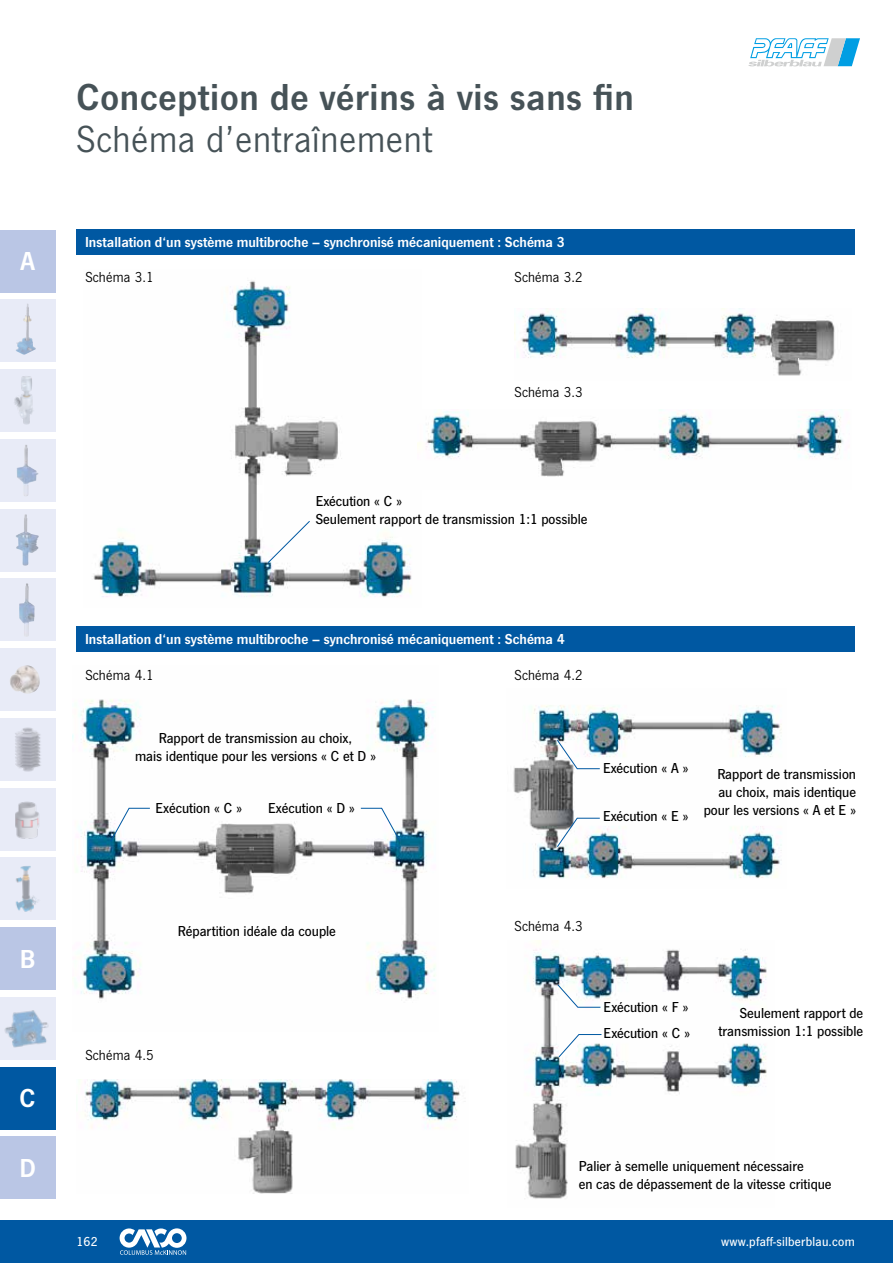
<style>
.page{position:relative;width:893px;height:1263px;background:#fff}
.page>*{position:absolute;margin:0;border:0;box-sizing:border-box;transform-origin:0 0}
.t1{font:39px "News Got Dem";letter-spacing:.02em;color:#465257}
.t2{font:39px "News Got";letter-spacing:.02em;color:#465257}
.t3{font:27px "News Got Dem";color:#fff}
.t4{font:500 15px/18px "News Got";color:#000}
.t5{font:15px "News Got Dem";color:#fff}
.t6{font:15px "News Got";letter-spacing:.01em;color:#000}
.t7{font:500 13.5px "News Got";letter-spacing:.02em;color:#fff}
</style>
<div class="page">
<div style="left:0;top:230px;width:55px;height:62px;background:#bac6e5"></div>
<div style="left:0;top:927px;width:55px;height:63px;background:#bac6e5"></div>
<div style="left:0;top:1136px;width:55px;height:63px;background:#bac6e5"></div>
<svg style="left:0;top:509px;width:55px;height:62px;background:#dee3f1"></svg>
<div style="left:0;top:997px;width:55px;height:63px;background:#e8ebf7"></div>
<div style="left:0;top:369px;width:55px;height:63px;background:#e8ebf7"></div>
<div style="left:0;top:788px;width:55px;height:62px;background:#e8ebf7"></div>
<div style="left:0;top:299px;width:55px;height:63px;background:#e8ebf7"></div>
<div style="left:0;top:718px;width:55px;height:63px;background:#e8ebf7"></div>
<div style="left:0;top:578px;width:55px;height:63px;background:#e8ebf7"></div>
<div style="left:0;top:439px;width:55px;height:63px;background:#e8ebf7"></div>
<div style="left:0;top:857px;width:55px;height:63px;background:#e8ebf7"></div>
<div style="left:0;top:648px;width:55px;height:63px;background:#e8ebf7"></div>
<svg style="left:24px;top:514px;width:2px;height:17px"></svg>
<svg style="left:24px;top:447px;width:1px;height:12px"></svg>
<svg style="left:25px;top:583px;width:2px;height:14px"></svg>
<img style="left:14px;top:376px;width:19px;height:49px">
<img style="left:10px;top:665px;width:30px;height:29px">
<img style="left:16px;top:866px;width:23px;height:46px">
<img style="left:15px;top:801px;width:24px;height:38px">
<img style="left:15px;top:727px;width:26px;height:45px">
<img style="left:4px;top:1007px;width:52px;height:42px">
<div style="left:0;top:1067px;width:55px;height:62px;background:#0058a2"></div>
<div style="left:0;top:1220px;width:893px;height:43px;background:#0058a2"></div>
<svg style="left:120px;top:1228px;width:66px;height:27px"></svg>
<svg style="left:748px;top:38px;width:112px;height:28px"></svg>
<img style="left:73px;top:699px;width:363px;height:300px">
<img style="left:513px;top:705px;width:269px;height:174px">
<img style="left:85px;top:1079px;width:375px;height:114px">
<img style="left:515px;top:941px;width:252px;height:258px">
<img style="left:93px;top:281px;width:319px;height:316px">
<img style="left:514px;top:308px;width:321px;height:68px">
<img style="left:417px;top:409px;width:426px;height:68px">
<div style="left:77px;top:230px;width:778px;height:25px;background:#0058a2"></div>
<div style="left:77px;top:626px;width:778px;height:26px;background:#0058a2"></div>
<svg style="left:110px;top:807px;width:41px;height:35px"></svg>
<svg style="left:360px;top:807px;width:41px;height:35px"></svg>
<svg style="left:556px;top:817px;width:44px;height:31px"></svg>
<svg style="left:556px;top:739px;width:44px;height:30px"></svg>
<svg style="left:558px;top:1034px;width:44px;height:24px"></svg>
<svg style="left:557px;top:984px;width:44px;height:24px"></svg>
<svg style="left:267px;top:520px;width:44px;height:44px"></svg>
<h2 class="t3" style="left:20px;top:245px;width:16px">A</h2>
<h1 class="t1" style="left:77px;top:74px;width:559px">Conception de vérins à vis sans fin</h1>
<h1 class="t2" style="left:77px;top:118px;width:357px">Schéma d’entraînement</h1>
<p class="t5" style="left:85px;top:234px;width:481px">Installation d‘un système multibroche – synchronisé mécaniquement : Schéma 3</p>
<p class="t6" style="left:85px;top:268px;width:70px">Schéma 3.1</p>
<p class="t6" style="left:514px;top:268px;width:70px">Schéma 3.2</p>
<p class="t6" style="left:514px;top:384px;width:70px">Schéma 3.3</p>
<p class="t4" style="left:316px;top:492px;width:273px">Exécution « C »<br>Seulement rapport de transmission 1:1 possible</p>
<h2 class="t3" style="left:20px;top:943px;width:17px">B</h2>
<h2 class="t3" style="left:20px;top:1082px;width:18px">C</h2>
<h2 class="t3" style="left:19px;top:1152px;width:18px">D</h2>
<p class="t5" style="left:85px;top:630px;width:481px">Installation d‘un système multibroche – synchronisé mécaniquement : Schéma 4</p>
<p class="t6" style="left:85px;top:666px;width:70px">Schéma 4.1</p>
<p class="t4" style="left:135px;top:730px;width:242px;text-align:center">Rapport de transmission au choix,<br>mais identique pour les versions « C et D »</p>
<p class="t4" style="left:156px;top:799px;width:88px">Exécution « C »</p>
<p class="t4" style="left:268px;top:799px;width:88px">Exécution « D »</p>
<p class="t4" style="left:178px;top:922px;width:160px">Répartition idéale da couple</p>
<p class="t6" style="left:85px;top:1047px;width:70px">Schéma 4.5</p>
<p class="t6" style="left:514px;top:666px;width:70px">Schéma 4.2</p>
<p class="t4" style="left:603px;top:759px;width:87px">Exécution « A »</p>
<p class="t4" style="left:603px;top:807px;width:87px">Exécution « E »</p>
<p class="t4" style="left:704px;top:765px;width:154px;text-align:right">Rapport de transmission au choix, mais identique pour les versions « A et E »</p>
<p class="t6" style="left:514px;top:917px;width:70px">Schéma 4.3</p>
<p class="t4" style="left:604px;top:998px;width:87px">Exécution « F »</p>
<p class="t4" style="left:604px;top:1024px;width:88px">Exécution « C »</p>
<p class="t4" style="left:719px;top:1004px;width:146px;text-align:right">Seulement rapport de transmission 1:1 possible</p>
<p class="t4" style="left:579px;top:1157px;width:254px">Palier à semelle uniquement nécessaire<br>en cas de dépassement de la vitesse critique</p>
<p class="t7" style="left:77px;top:1234px;width:23px">162</p>
<p class="t7" style="left:721px;top:1234px;width:135px">www.pfaff-silberblau.com</p>
</div>
